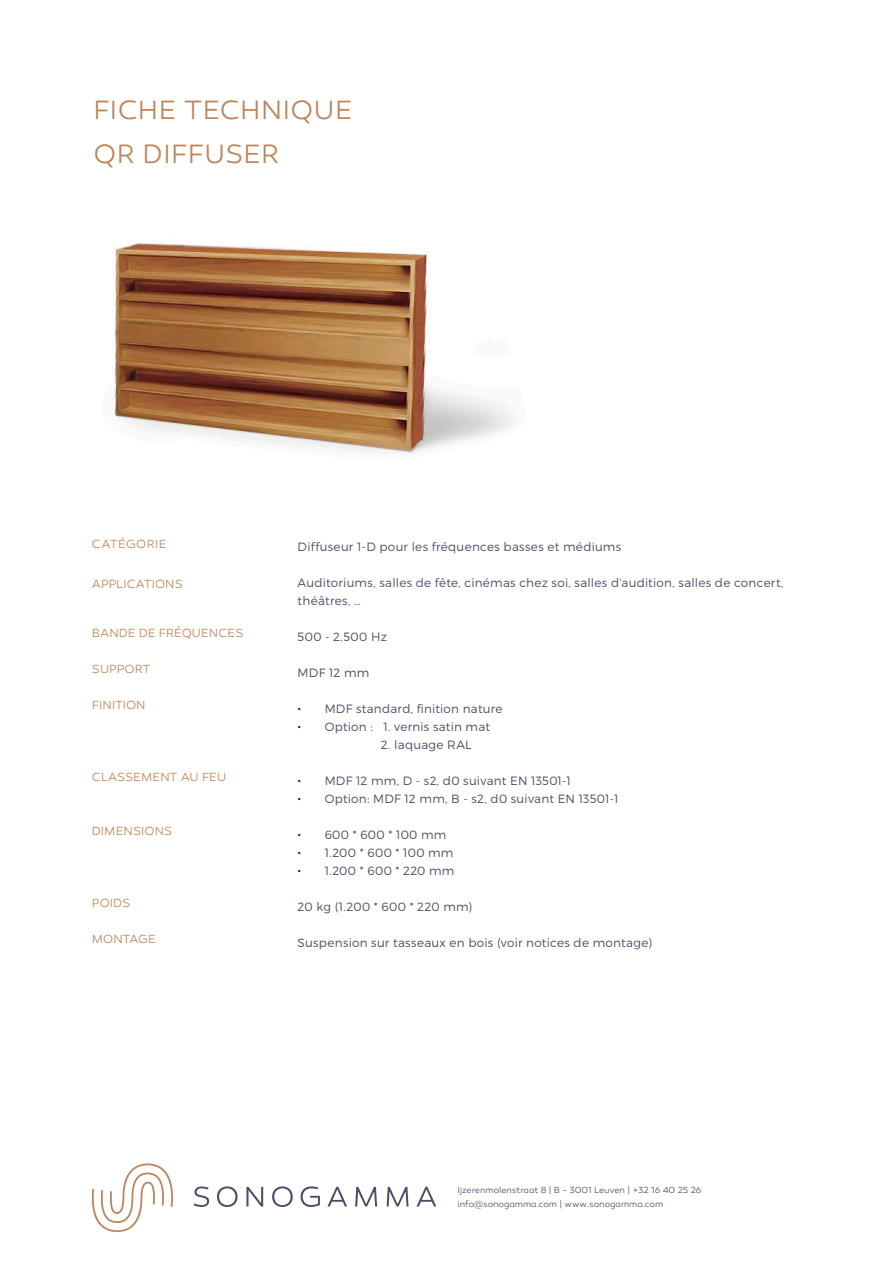
<style>
.page{position:relative;width:893px;height:1263px;background:#fff}
.page>*{position:absolute;margin:0;border:0;box-sizing:border-box;transform-origin:0 0}
.t1{font:300 27px "Canaro";letter-spacing:.015em;color:#be855c}
.brood{font:300 12px/18px "Montserrat";letter-spacing:.02em;color:#514b68}
.brood-2{font:300 12px "Canaro";letter-spacing:.005em;color:#be855c}
.Tussentitel{font:300 12px "Canaro";letter-spacing:.035em;color:#be855c}
.brood-3{font:300 12px "Canaro";letter-spacing:-.015em;color:#be855c}
.brood-4{font:300 9px "Canaro";letter-spacing:-.005em;color:#514b68}
.s1{font-size:15px;color:#231f20}
</style>
<div class="page">
<svg style="left:194px;top:1186px;width:15px;height:21px"></svg>
<svg style="left:217px;top:1186px;width:21px;height:21px"></svg>
<svg style="left:246px;top:1187px;width:17px;height:19px"></svg>
<svg style="left:272px;top:1186px;width:21px;height:21px"></svg>
<svg style="left:301px;top:1186px;width:19px;height:21px"></svg>
<svg style="left:327px;top:1187px;width:20px;height:19px"></svg>
<svg style="left:355px;top:1187px;width:22px;height:19px"></svg>
<svg style="left:387px;top:1187px;width:22px;height:19px"></svg>
<svg style="left:416px;top:1187px;width:20px;height:19px"></svg>
<svg style="left:92px;top:1163px;width:81px;height:69px"></svg>
<img style="left:113px;top:243px;width:399px;height:210px">
<p class="t1" style="left:93px;top:94px;width:261px">FICHE TECHNIQUE</p>
<p class="t1" style="left:93px;top:138px;width:187px">QR DIFFUSER</p>
<p class="Tussentitel" style="left:92px;top:537px;width:76px">CATÉGORIE</p>
<p class="brood-2" style="left:92px;top:577px;width:92px">APPLICATIONS</p>
<p class="brood-2" style="left:92px;top:626px;width:153px">BANDE DE FRÉQUENCES</p>
<p class="brood-2" style="left:92px;top:662px;width:60px">SUPPORT</p>
<p class="brood-2" style="left:92px;top:698px;width:55px">FINITION</p>
<p class="brood-2" style="left:92px;top:770px;width:136px">CLASSEMENT AU FEU</p>
<p class="brood-2" style="left:92px;top:824px;width:82px">DIMENSIONS</p>
<p class="brood-2" style="left:92px;top:896px;width:40px">POIDS</p>
<p class="brood-3" style="left:92px;top:932px;width:65px">MONTAGE</p>
<p class="brood" style="left:298px;top:537px;width:325px">Diffuseur 1-D pour les fréquences basses et médiums</p>
<p class="brood" style="left:298px;top:573px;width:487px">Auditoriums, salles de fête, cinémas chez soi, salles d’audition, salles de concert, théâtres, …</p>
<p class="brood" style="left:298px;top:627px;width:91px">500 - 2.500 Hz</p>
<p class="brood" style="left:298px;top:663px;width:73px">MDF 12 mm</p>
<p class="brood" style="left:298px;top:699px;width:206px"><span class="s1">•</span> MDF standard, finition nature</p>
<p class="brood" style="left:298px;top:717px;width:194px"><span class="s1">•</span> Option : 1. vernis satin mat</p>
<p class="brood" style="left:381px;top:735px;width:92px">2. laquage RAL</p>
<p class="brood" style="left:298px;top:771px;width:275px"><span class="s1">•</span> MDF 12 mm, D - s2, d0 suivant EN 13501-1</p>
<p class="brood" style="left:298px;top:789px;width:322px"><span class="s1">•</span> Option: MDF 12 mm, B - s2, d0 suivant EN 13501-1</p>
<p class="brood" style="left:298px;top:825px;width:150px"><span class="s1">•</span> 600 * 600 * 100 mm</p>
<p class="brood" style="left:298px;top:843px;width:157px"><span class="s1">•</span> 1.200 * 600 * 100 mm</p>
<p class="brood" style="left:298px;top:861px;width:158px"><span class="s1">•</span> 1.200 * 600 * 220 mm</p>
<p class="brood" style="left:298px;top:897px;width:176px">20 kg (1.200 * 600 * 220 mm)</p>
<p class="brood" style="left:298px;top:933px;width:356px">Suspension sur tasseaux en bois (voir notices de montage)</p>
<p class="brood-4" style="left:458px;top:1185px;width:245px">Ijzerenmolenstraat 8 | B - 3001 Leuven | +32 16 40 25 26</p>
<p class="brood-4" style="left:458px;top:1199px;width:207px">info@sonogamma.com | www.sonogamma.com</p>
</div>
